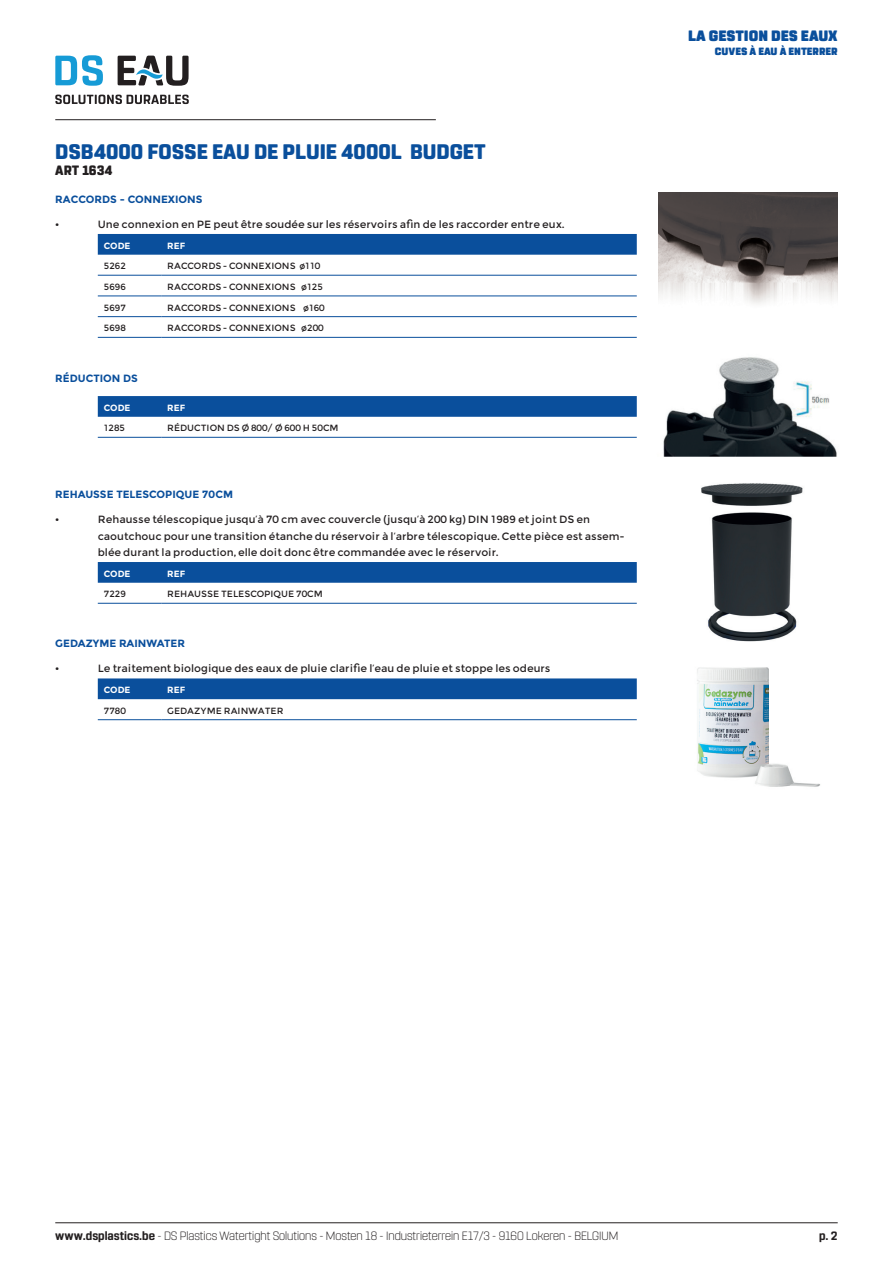
<style>
.page{position:relative;width:893px;height:1263px;background:#fff}
.page>*{position:absolute;margin:0;border:0;box-sizing:border-box;transform-origin:0 0}
.t1{font:800 21px "Rohn Rounded";color:#0a4f9c}
.t2{font:900 15px "Rohn Rounded";color:#0a4f9c}
.t3{font:800 13.5px "Rohn Rounded";color:#231f20}
.t4{font:300 12px "Rohn Rounded";color:#231f20}
.t5{font:700 12px "Rohn Rounded";color:#231f20}
.t6{font:10.5px/16.5px "Montserrat";color:#231f20}
.t7{font:700 10.5px "Montserrat";color:#0a4f9c}
.t8{font:900 10.5px "Rohn Rounded";color:#0a4f9c}
.t9{font:9px "Montserrat";color:#231f20}
.t10{font:700 9px "Montserrat";color:#fff}
.s1{font-weight:700}
</style>
<div class="page">
<hr style="left:55px;top:119px;width:381px;height:1px;background:#231f20">
<svg style="left:55px;top:55px;width:48px;height:31px"></svg>
<svg style="left:55px;top:95px;width:134px;height:9px"></svg>
<svg style="left:118px;top:56px;width:71px;height:30px"></svg>
<hr style="left:55px;top:1222px;width:783px;height:1px;background:#231f20">
<img style="left:701px;top:483px;width:102px;height:159px">
<img style="left:697px;top:667px;width:123px;height:120px">
<img style="left:663px;top:357px;width:174px;height:100px">
<img style="left:658px;top:193px;width:180px;height:111px">
<div style="left:98px;top:234px;width:539px;height:21px;background:#0a4f9c"></div>
<hr style="left:98px;top:296px;width:63px;height:1px;background:#0a4f9c">
<hr style="left:161px;top:296px;width:476px;height:1px;background:#0a4f9c">
<hr style="left:98px;top:316px;width:63px;height:1px;background:#0a4f9c">
<hr style="left:161px;top:316px;width:476px;height:1px;background:#0a4f9c">
<hr style="left:98px;top:337px;width:63px;height:1px;background:#0a4f9c">
<hr style="left:161px;top:337px;width:476px;height:1px;background:#0a4f9c">
<hr style="left:98px;top:275px;width:63px;height:1px;background:#0a4f9c">
<hr style="left:161px;top:275px;width:476px;height:1px;background:#0a4f9c">
<svg style="left:98px;top:396px;width:539px;height:21px;background:#0d519d"></svg>
<hr style="left:98px;top:437px;width:63px;height:1px;background:#0a4f9c">
<hr style="left:161px;top:437px;width:476px;height:1px;background:#0a4f9c">
<div style="left:98px;top:562px;width:539px;height:21px;background:#0a4f9c"></div>
<hr style="left:98px;top:603px;width:63px;height:1px;background:#0a4f9c">
<hr style="left:161px;top:603px;width:476px;height:1px;background:#0a4f9c">
<div style="left:98px;top:678px;width:539px;height:21px;background:#0a4f9c"></div>
<hr style="left:98px;top:719px;width:63px;height:1px;background:#0a4f9c">
<hr style="left:161px;top:719px;width:476px;height:1px;background:#0a4f9c">
<h1 class="t1" style="left:55px;top:139px;width:432px">DSB4000 FOSSE EAU DE PLUIE 4000L BUDGET</h1>
<p class="t3" style="left:55px;top:162px;width:59px">ART 1634</p>
<p class="t7" style="left:55px;top:193px;width:149px">RACCORDS - CONNEXIONS</p>
<p class="t6" style="left:55px;top:216px;width:6px">•</p>
<p class="t6" style="left:98px;top:216px;width:468px">Une connexion en PE peut être soudée sur les réservoirs afin de les raccorder entre eux.</p>
<p class="t10" style="left:104px;top:240px;width:28px">CODE</p>
<p class="t10" style="left:167px;top:240px;width:19px">REF</p>
<p class="t9" style="left:104px;top:260px;width:24px">5262</p>
<p class="t9" style="left:167px;top:260px;width:155px">RACCORDS - CONNEXIONS ø110</p>
<p class="t9" style="left:104px;top:281px;width:24px">5696</p>
<p class="t9" style="left:167px;top:281px;width:157px">RACCORDS - CONNEXIONS ø125</p>
<p class="t9" style="left:104px;top:302px;width:24px">5697</p>
<p class="t9" style="left:167px;top:302px;width:159px">RACCORDS - CONNEXIONS ø160</p>
<p class="t9" style="left:104px;top:323px;width:24px">5698</p>
<p class="t9" style="left:167px;top:323px;width:158px">RACCORDS - CONNEXIONS ø200</p>
<p class="t7" style="left:55px;top:372px;width:84px">RÉDUCTION DS</p>
<p class="t10" style="left:104px;top:402px;width:28px">CODE</p>
<p class="t10" style="left:167px;top:402px;width:19px">REF</p>
<p class="t9" style="left:104px;top:423px;width:23px">1285</p>
<p class="t9" style="left:167px;top:423px;width:173px">RÉDUCTION DS Ø 800/ Ø 600 H 50CM</p>
<p class="t7" style="left:55px;top:488px;width:179px">REHAUSSE TELESCOPIQUE 70CM</p>
<p class="t6" style="left:55px;top:511px;width:6px">•</p>
<p class="t6" style="left:98px;top:511px;width:528px">Rehausse télescopique jusqu’à 70 cm avec couvercle (jusqu’à 200 kg) DIN 1989 et joint DS en caoutchouc pour une transition étanche du réservoir à l’arbre télescopique. Cette pièce est assem&shy;blée durant la production, elle doit donc être commandée avec le réservoir.</p>
<p class="t10" style="left:104px;top:568px;width:28px">CODE</p>
<p class="t10" style="left:167px;top:568px;width:19px">REF</p>
<p class="t9" style="left:104px;top:588px;width:24px">7229</p>
<p class="t9" style="left:167px;top:588px;width:157px">REHAUSSE TELESCOPIQUE 70CM</p>
<p class="t7" style="left:55px;top:637px;width:131px">GEDAZYME RAINWATER</p>
<p class="t6" style="left:55px;top:660px;width:6px">•</p>
<p class="t6" style="left:98px;top:660px;width:454px">Le traitement biologique des eaux de pluie clarifie l’eau de pluie et stoppe les odeurs</p>
<p class="t10" style="left:104px;top:685px;width:28px">CODE</p>
<p class="t10" style="left:167px;top:685px;width:19px">REF</p>
<p class="t9" style="left:104px;top:705px;width:24px">7780</p>
<p class="t9" style="left:167px;top:705px;width:118px">GEDAZYME RAINWATER</p>
<h2 class="t2" style="left:688px;top:27px;width:151px">LA GESTION DES EAUX</h2>
<p class="t8" style="left:715px;top:45px;width:124px">CUVES À EAU À ENTERRER</p>
<p class="t4" style="left:55px;top:1229px;width:565px"><span class="s1">www.dsplastics.be</span> - DS Plastics Watertight Solutions - Mosten 18 - Industrieterrein E17/3 - 9160 Lokeren - BELGIUM</p>
<p class="t5" style="left:819px;top:1229px;width:20px">p. 2</p>
</div>
